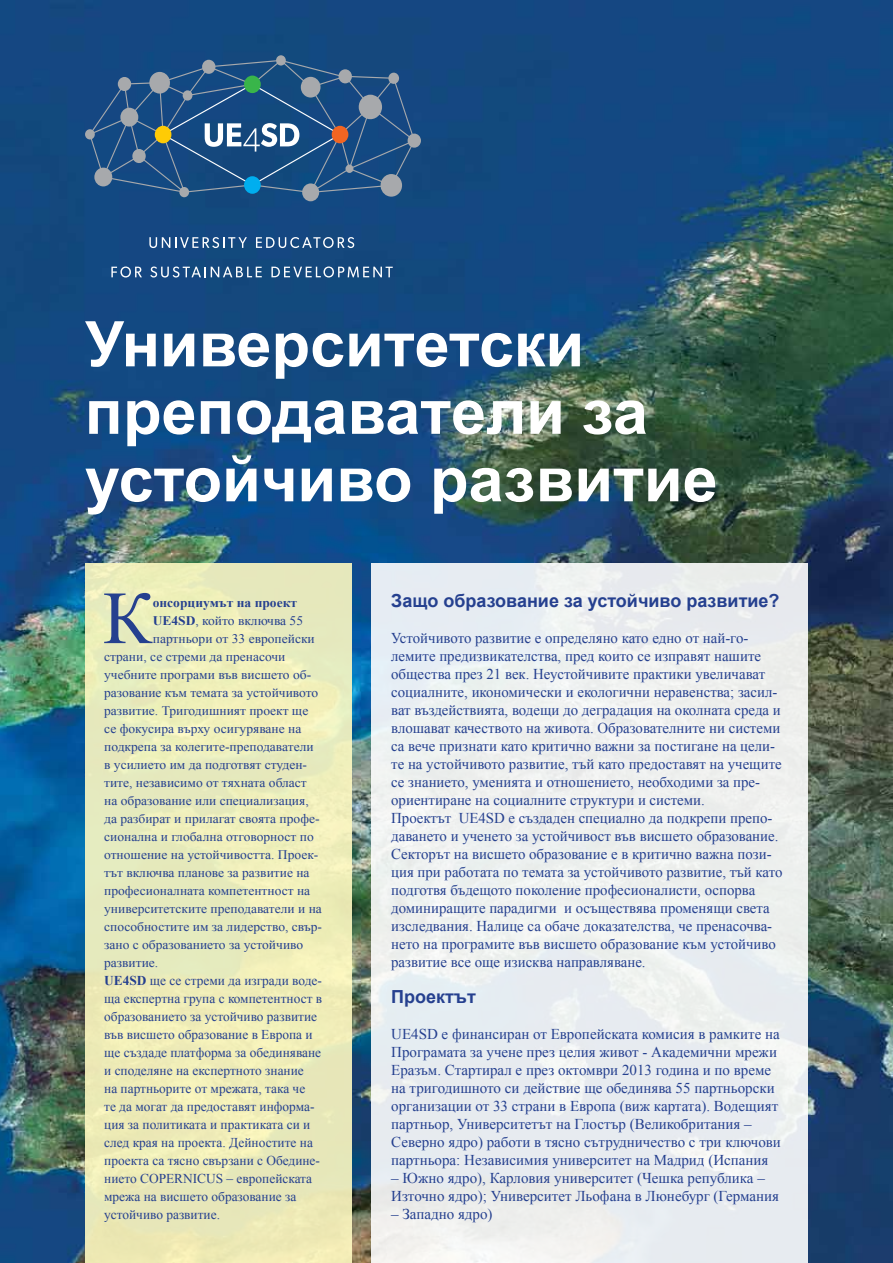
<style>
.page{position:relative;width:893px;height:1263px;background:#fff}
.page>*{position:absolute;margin:0;border:0;box-sizing:border-box;transform-origin:0 0}
.t1{font:74.85px "Times New Roman";color:#25408f}
.t2{font:700 63px/67.5px "Arial";color:#fff}
.t3{font:700 18px "Arial";color:#25408f}
.t4{font:15px/18px "Times New Roman";color:#25408f}
.t5{font:13.5px/18px "Times New Roman";color:#25408f}
.t6{font:13.05px "Times New Roman";color:#25408f}
.t7{font:700 13.05px "Times New Roman";color:#25408f}
.s1{font-weight:700}
</style>
<div class="page">
<img style="left:0;top:0;width:893px;height:1263px">
<div style="left:85px;top:563px;width:266px;height:700px;background:#ececba"></div>
<div style="left:371px;top:563px;width:437px;height:700px;background:#ebeef0"></div>
<svg style="left:85px;top:55px;width:336px;height:146px;background:#295687"></svg>
<svg style="left:163px;top:84px;width:177px;height:101px;background:#2d5b8b"></svg>
<div style="left:244px;top:76px;width:17px;height:17px;background:#39b54a;border-radius:50%"></div>
<div style="left:332px;top:126px;width:16px;height:17px;background:#f26522;border-radius:50%"></div>
<div style="left:244px;top:176px;width:17px;height:18px;background:#00aeef;border-radius:50%"></div>
<div style="left:155px;top:126px;width:16px;height:17px;background:#ffcb05;border-radius:50%"></div>
<svg style="left:149px;top:237px;width:98px;height:11px"></svg>
<svg style="left:256px;top:237px;width:98px;height:11px"></svg>
<svg style="left:111px;top:266px;width:31px;height:11px"></svg>
<svg style="left:150px;top:266px;width:112px;height:11px"></svg>
<svg style="left:271px;top:266px;width:122px;height:11px"></svg>
<h2 class="t2" style="left:85px;top:312px;width:634px">Университетски преподаватели за устойчиво развитие</h2>
<h1 class="t1" style="left:103px;top:568px;width:51px">К</h1>
<p class="t7" style="left:153px;top:594px;width:146px">онсорциумът на проект</p>
<p class="t6" style="left:153px;top:612px;width:152px"><span class="s1">UE4SD</span>, който включва 55</p>
<p class="t6" style="left:153px;top:630px;width:163px">партньори от 33 европейски</p>
<p class="t6" style="left:104px;top:648px;width:183px">страни, се стреми да пренасочи</p>
<p class="t6" style="left:104px;top:666px;width:208px">учебните програми във висшето об-</p>
<p class="t6" style="left:104px;top:684px;width:216px">разование към темата за устойчивото</p>
<p class="t6" style="left:104px;top:702px;width:206px">развитие. Тригодишният проект ще</p>
<p class="t6" style="left:104px;top:720px;width:199px">се фокусира върху осигуряване на</p>
<p class="t6" style="left:104px;top:738px;width:211px">подкрепа за колегите-преподаватели</p>
<p class="t6" style="left:104px;top:756px;width:204px">в усилието им да подготвят студен-</p>
<p class="t6" style="left:104px;top:774px;width:204px">тите, независимо от тяхната област</p>
<p class="t6" style="left:104px;top:792px;width:206px">на образование или специализация,</p>
<p class="t6" style="left:104px;top:810px;width:217px">да разбират и прилагат своята профе-</p>
<p class="t6" style="left:104px;top:828px;width:211px">сионална и глобална отговорност по</p>
<p class="t6" style="left:104px;top:846px;width:216px">отношение на устойчивостта. Проек-</p>
<p class="t6" style="left:104px;top:864px;width:207px">тът включва планoве за развитие на</p>
<p class="t6" style="left:104px;top:882px;width:208px">професионалната компетентност на</p>
<p class="t6" style="left:104px;top:900px;width:219px">университетските преподаватели и на</p>
<p class="t6" style="left:104px;top:918px;width:219px">способностите им за лидерство, свър-</p>
<p class="t6" style="left:104px;top:936px;width:201px">зано с образованието за устойчиво</p>
<p class="t6" style="left:104px;top:954px;width:56px">развитие.</p>
<p class="t5" style="left:104px;top:971px;width:219px"><span class="s1">UE4SD</span> ще се стреми да изгради воде&shy;ща експертна група с компетентност в образованието за устойчиво развитие във висшето образование в Европа и ще създаде платформа за обединяване и споделяне на експертното знание<br>на партньорите от мрежата, така че<br>те да могат да предоставят информа&shy;ция за политиката и практиката си и след края на проекта. Дейностите на проекта са тясно свързани с Обедине&shy;нието COPERNICUS – европейската мрежа на висшето образование за устойчиво развитие.</p>
<p class="t3" style="left:391px;top:589px;width:390px">Защо образование за устойчиво развитие?</p>
<p class="t4" style="left:391px;top:629px;width:393px">Устойчивото развитие е определяно като едно от най-го&shy;лемите предизвикателства, пред които се изправят нашите общества през 21 век. Неустойчивите практики увеличават социалните, икономически и екологични неравенства; засил&shy;ват въздействията, водещи до деградация на околната среда и влошават качеството на живота. Образователните ни системи са вече признати като критично важни за постигане на цели&shy;те на устойчивото развитие, тъй като предоставят на учещите се знанието, уменията и отношението, необходими за пре&shy;ориентиране на социалните структури и системи.<br>Проектът UE4SD е създаден специално да подкрепи препо&shy;даването и ученето за устойчивост във висшето образование.<br>Секторът на висшето образование е в критично важна пози&shy;ция при работата по темата за устойчивото развитие, тъй като подготвя бъдещото поколение професионалисти, оспорва доминиращите парадигми и осъществява променящи света изследвания. Налице са обаче доказателства, че пренасочва&shy;нето на програмите във висшето образование към устойчиво развитие все още изисква направляване.</p>
<p class="t3" style="left:391px;top:985px;width:86px">Проектът</p>
<p class="t4" style="left:391px;top:1025px;width:391px">UE4SD е финансиран от Европейската комисия в рамките на Програмата за учене през целия живот - Академични мрежи Еразъм. Стартирал е през октомври 2013 година и по време на тригодишното си действие ще обединява 55 партньорски организации от 33 страни в Европа (виж картата). Водещият партньор, Университетът на Глостър (Великобритания – Северно ядро) работи в тясно сътрудничество с три ключови партньора: Независимия университет на Мадрид (Испания</p>
<p class="t4" style="left:391px;top:1169px;width:389px">– Южно ядро), Карловия университет (Чешка република –<br>Източно ядро); Университет Льофана в Люнебург (Германия</p>
<p class="t4" style="left:391px;top:1205px;width:103px">– Западно ядро)</p>
</div>
